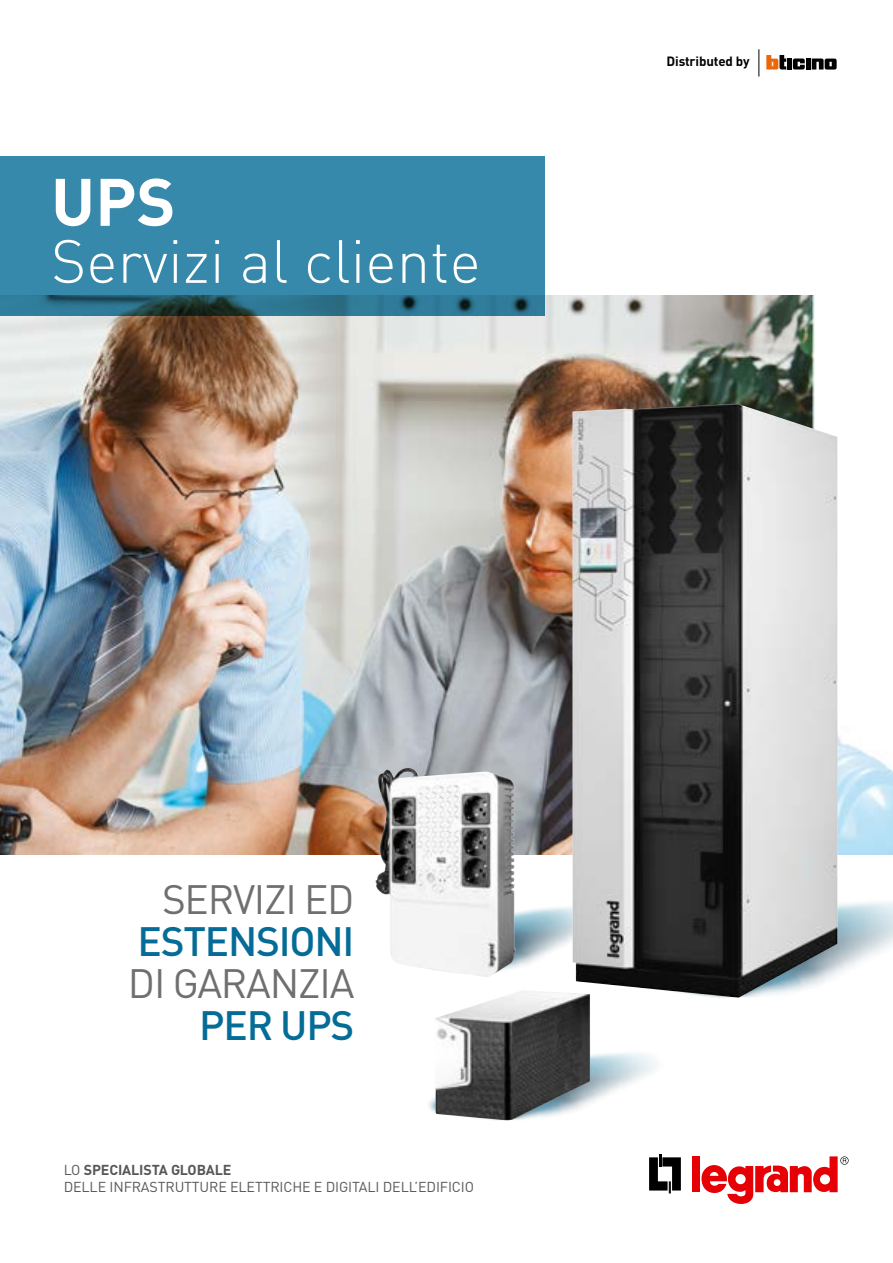
<style>
.page{position:relative;width:893px;height:1263px;background:#fff}
.page>*{position:absolute;margin:0;border:0;box-sizing:border-box;transform-origin:0 0}
.t1{font:700 66px "DIN Pro";color:#fff}
.t2{font:300 60px "DIN Pro";color:#fff}
.t3{font:40.5px "DIN Pro";letter-spacing:-.03em;color:#706f6f}
.t4{font:500 40.5px "DIN Pro";letter-spacing:-.03em;color:#046c97}
.t5{font:14.25px/17.1px "DIN Pro";letter-spacing:-.01em;color:#575756}
.t6{font:700 13.2px "DIN Pro";letter-spacing:-.01em;color:#000}
.s1{font-weight:700}
</style>
<div class="page">
<img style="left:0;top:296px;width:893px;height:559px">
<div style="left:787px;top:59px;width:5px;height:11px;background:#000"></div>
<div style="left:806px;top:59px;width:5px;height:11px;background:#000"></div>
<svg style="left:766px;top:55px;width:20px;height:15px"></svg>
<svg style="left:793px;top:58px;width:12px;height:12px"></svg>
<svg style="left:812px;top:59px;width:25px;height:11px"></svg>
<svg style="left:759px;top:49px;width:1px;height:28px"></svg>
<svg style="left:649px;top:1165px;width:32px;height:28px"></svg>
<div style="left:692px;top:1156px;width:8px;height:36px;background:#e60005"></div>
<svg style="left:701px;top:1156px;width:148px;height:48px"></svg>
<img style="left:351px;top:838px;width:210px;height:130px">
<img style="left:375px;top:768px;width:141px;height:209px">
<img style="left:561px;top:810px;width:332px;height:164px">
<img style="left:572px;top:404px;width:265px;height:594px">
<img style="left:428px;top:983px;width:291px;height:182px">
<img style="left:435px;top:990px;width:155px;height:130px">
<svg style="left:0;top:156px;width:544px;height:160px;background:#3484a4"></svg>
<h1 class="t1" style="left:51px;top:157px;width:126px">UPS</h1>
<h2 class="t2" style="left:51px;top:220px;width:431px">Servizi al cliente</h2>
<p class="t6" style="left:667px;top:52px;width:85px">Distributed by</p>
<h3 class="t3" style="left:162px;top:871px;width:194px">SERVIZI ED</h3>
<h3 class="t4" style="left:138px;top:913px;width:218px">ESTENSIONI</h3>
<h3 class="t3" style="left:128px;top:955px;width:228px">DI GARANZIA</h3>
<h3 class="t4" style="left:199px;top:997px;width:157px">PER UPS</h3>
<p class="t5" style="left:64px;top:1161px;width:412px">LO <span class="s1">SPECIALISTA GLOBALE<br></span>DELLE INFRASTRUTTURE ELETTRICHE E DIGITALI DELL’EDIFICIO</p>
</div>
